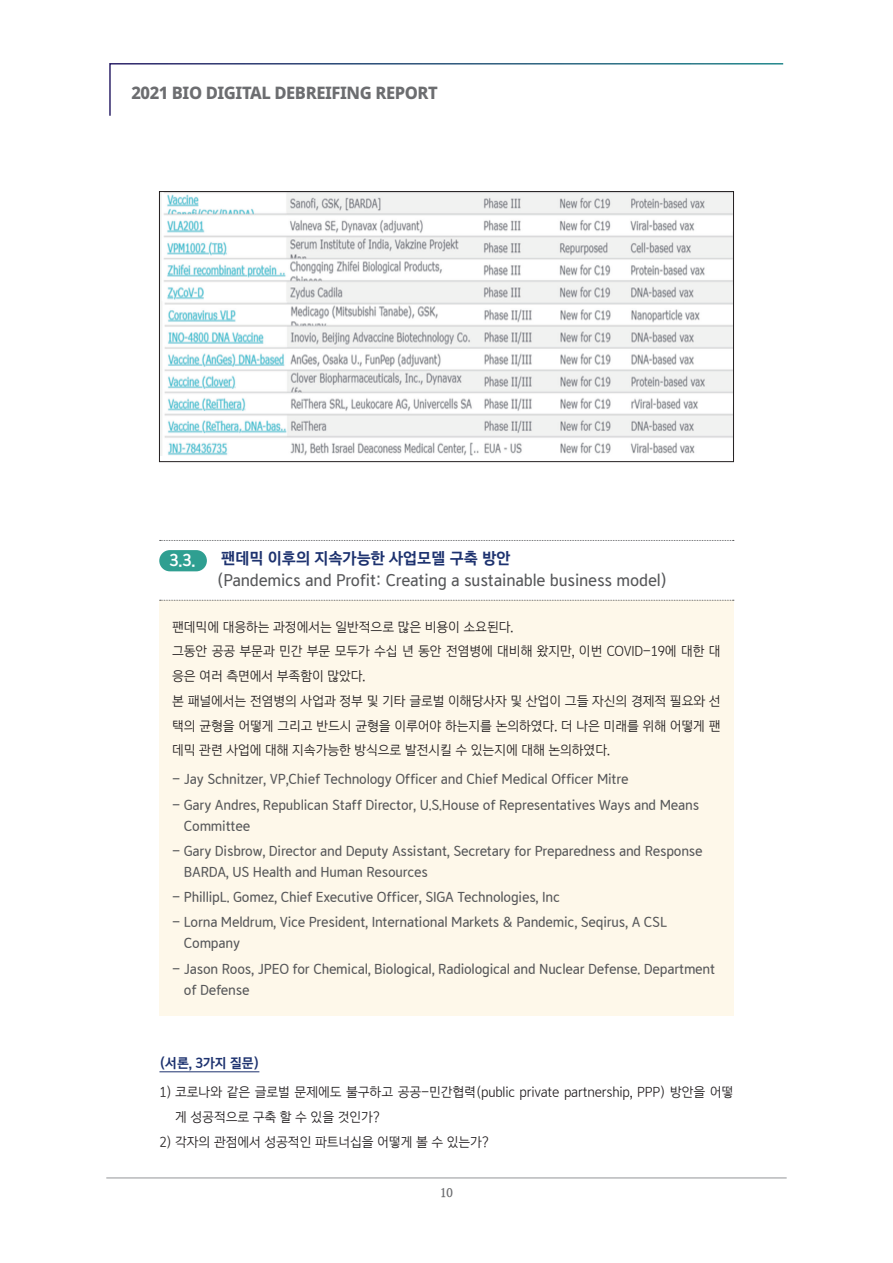
<style>
.page{position:relative;width:893px;height:1263px;background:#fff}
.page>*{position:absolute;margin:0;border:0;box-sizing:border-box;transform-origin:0 0}
.t1{font:800 17.25px "Noto Sans";letter-spacing:-.025em;color:#6c6d70;scale:.96 1}
.t2{font:500 15.75px "Yeolrin Gothic";letter-spacing:-.01em;color:#57585a}
.t3{font:700 15.75px "Yeolrin Gothic";letter-spacing:-.01em;color:#1d326f}
.t4{font:700 15.75px "Yeolrin Gothic";color:#fff}
.t5{font:500 13.2px/21px "Yeolrin Gothic";letter-spacing:-.015em;color:#57585a}
.t6{font:300 13.2px/24.8px "Yeolrin Gothic";letter-spacing:-.015em;color:#231f20}
.t7{font:700 13.2px "Yeolrin Gothic";letter-spacing:-.015em;color:#1d326f}
.t8{font:800 12px "Nanum Myeongjo";color:#6c6d70}
</style>
<div class="page">
<svg style="left:109px;top:63px;width:675px;height:53px"></svg>
<hr style="left:106px;top:1177px;width:681px;height:1px;background:#939598">
<div style="left:159px;top:601px;width:574px;height:415px;background:#fef8ea"></div>
<hr style="left:159px;top:1071px;width:100px;height:1px;background:#1d326f">
<img style="left:161px;top:193px;width:571px;height:262px">
<div style="left:159px;top:191px;width:575px;height:271px;border:1px solid #231f20"></div>
<div style="left:159px;top:550px;width:48px;height:21px;background:#2f9f91;border-radius:11px"></div>
<svg style="left:160px;top:600px;width:574px;height:1px"></svg>
<svg style="left:160px;top:540px;width:574px;height:1px"></svg>
<h1 class="t1" style="left:131px;top:80px;width:321px">2021 BIO DIGITAL DEBREIFING REPORT</h1>
<p class="t3" style="left:221px;top:548px;width:291px">팬데믹 이후의 지속가능한 사업모델 구축 방안</p>
<p class="t2" style="left:217px;top:570px;width:452px">(Pandemics and Profit: Creating a sustainable business model)</p>
<p class="t6" style="left:172px;top:614px;width:343px">팬데믹에 대응하는 과정에서는 일반적으로 많은 비용이 소요된다.</p>
<p class="t6" style="left:172px;top:639px;width:550px">그동안 공공 부문과 민간 부문 모두가 수십 년 동안 전염병에 대비해 왔지만, 이번 COVID-19에 대한 대 응은 여러 측면에서 부족함이 많았다.</p>
<p class="t6" style="left:172px;top:688px;width:550px;text-align:justify">본 패널에서는 전염병의 사업과 정부 및 기타 글로벌 이해당사자 및 산업이 그들 자신의 경제적 필요와 선 택의 균형을 어떻게 그리고 반드시 균형을 이루어야 하는지를 논의하였다. 더 나은 미래를 위해 어떻게 팬 데믹 관련 사업에 대해 지속가능한 방식으로 발전시킬 수 있는지에 대해 논의하였다.</p>
<p class="t5" style="left:172px;top:769px;width:458px">- Jay Schnitzer, VP,Chief Technology Officer and Chief Medical Officer Mitre</p>
<p class="t5" style="left:184px;top:794px;width:517px;text-indent:-12px">- Gary Andres, Republican Staff Director, U.S.House of Representatives Ways and Means<br>Committee</p>
<p class="t5" style="left:184px;top:840px;width:520px;text-indent:-12px">- Gary Disbrow, Director and Deputy Assistant, Secretary for Preparedness and Response<br>BARDA, US Health and Human Resources</p>
<p class="t5" style="left:172px;top:886px;width:389px">- PhillipL. Gomez, Chief Executive Officer, SIGA Technologies, Inc</p>
<p class="t5" style="left:184px;top:912px;width:485px;text-indent:-12px">- Lorna Meldrum, Vice President, International Markets &amp; Pandemic, Seqirus, A CSL<br>Company</p>
<p class="t5" style="left:184px;top:958px;width:533px;text-indent:-12px">- Jason Roos, JPEO for Chemical, Biological, Radiological and Nuclear Defense. Department of Defense</p>
<p class="t4" style="left:169px;top:550px;width:28px">3.3.</p>
<p class="t7" style="left:159px;top:1055px;width:102px">(서론, 3가지 질문)</p>
<p class="t6" style="left:175px;top:1080px;width:560px;text-indent:-16px">1) 코로나와 같은 글로벌 문제에도 불구하고 공공-민간협력(public private partnership, PPP) 방안을 어떻 게 성공적으로 구축 할 수 있을 것인가?</p>
<p class="t6" style="left:159px;top:1129px;width:331px">2) 각자의 관점에서 성공적인 파트너십을 어떻게 볼 수 있는가?</p>
<p class="t8" style="left:440px;top:1185px;width:14px">10</p>
</div>
